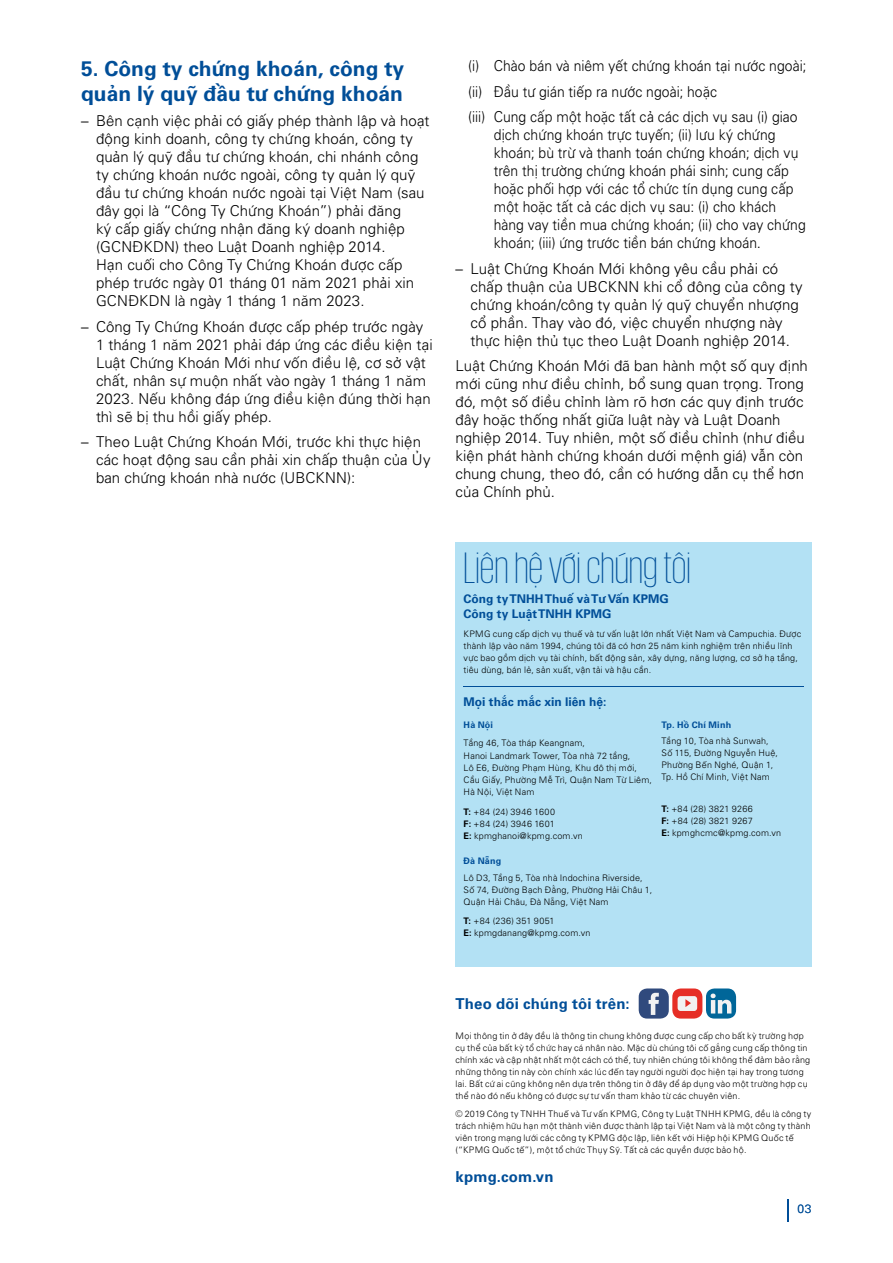
<style>
.page{position:relative;width:893px;height:1263px;background:#fff}
.page>*{position:absolute;margin:0;border:0;box-sizing:border-box;transform-origin:0 0}
.t1{font:200 45px "VNIKPMG";color:#004e98}
.t2{font:700 21px/25.2px "VNI Univers 65";color:#004e98}
.t3{font:300 15px/18px "VNI Univers 45";letter-spacing:.005em;color:#000}
.t4{font:300 15px/18px "VNI Univers 45";letter-spacing:.005em;color:#000;scale:.93 1}
.t5{font:700 15px "VNI Univers 65";letter-spacing:.01em;color:#004e98}
.t6{font:700 12px/14.4px "VNI Univers 65";color:#004e98}
.t7{font:300 12px "VNI Univers 45";color:#004e98}
.t8{font:300 9px/12px "VNI Univers 45";letter-spacing:.02em;color:#000}
.t9{font:700 9px "VNI Univers 65";letter-spacing:.02em;color:#004e98}
.s1{font-family:"Univers 45"}
.s2{font-family:"VNI Univers 65";font-weight:700}
</style>
<div class="page">
<svg style="left:787px;top:1199px;width:1px;height:22px"></svg>
<div style="left:639px;top:988px;width:30px;height:30px;background:#304a7d;border-radius:9px"></div>
<svg style="left:649px;top:993px;width:10px;height:22px"></svg>
<div style="left:706px;top:988px;width:30px;height:30px;background:#069;border-radius:9px"></div>
<svg style="left:711px;top:993px;width:20px;height:20px"></svg>
<div style="left:672px;top:988px;width:30px;height:30px;background:#e62e26;border-radius:9px"></div>
<svg style="left:678px;top:996px;width:19px;height:15px"></svg>
<div style="left:455px;top:542px;width:357px;height:424px;background:#b3e1f4"></div>
<hr style="left:464px;top:686px;width:340px;height:1px;background:#004e98">
<h2 class="t2" style="left:81px;top:54px;width:325px">5. Công ty chứng khoán, công ty quản lý quỹ đầu tư chứng khoán</h2>
<p class="t3" style="left:96px;top:111px;width:335px;text-indent:-15px"><span class="s1">–</span> Bên cạnh việc phải có giấy phép thành lập và hoạt động kinh doanh, công ty chứng khoán, công ty quản lý quỹ đầu tư chứng khoán, chi nhánh công ty chứng khoán nước ngoài, công ty quản lý quỹ đầu tư chứng khoán nước ngoài tại Việt Nam (sau đây gọi là “Công Ty Chứng Khoán”) phải đăng<br>ký cấp giấy chứng nhận đăng ký doanh nghiệp (GCNĐKDN) theo Luật Doanh nghiệp 2014.<br>Hạn cuối cho Công Ty Chứng Khoán được cấp phép trước ngày 01 tháng 01 năm 2021 phải xin GCNĐKDN là ngày 1 tháng 1 năm 2023.</p>
<p class="t3" style="left:96px;top:317px;width:338px;text-indent:-15px"><span class="s1">–</span> Công Ty Chứng Khoán được cấp phép trước ngày 1 tháng 1 năm 2021 phải đáp ứng các điều kiện tại Luật Chứng Khoán Mới như vốn điều lệ, cơ sở vật chất, nhân sự muộn nhất vào ngày 1 tháng 1 năm 2023. Nếu không đáp ứng điều kiện đúng thời hạn thì sẽ bị thu hồi giấy phép.</p>
<h3 class="t3" style="left:96px;top:432px;width:336px;text-indent:-15px"><span class="s1">–</span> Theo Luật Chứng Khoán Mới, trước khi thực hiện các hoạt động sau cần phải xin chấp thuận của Ủy ban chứng khoán nhà nước (UBCKNN):</h3>
<h3 class="t4" style="left:468px;top:52px;width:365px;line-height:25.5px">(i) Chào bán và niêm yết chứng khoán tại nước ngoài; (ii) Đầu tư gián tiếp ra nước ngoài; hoặc<br>(iii) Cung cấp một hoặc tất cả các dịch vụ sau (i) giao</h3>
<p class="t4" style="left:494px;top:125px;width:337px">dịch chứng khoán trực tuyến; (ii) lưu ký chứng khoán; bù trừ và thanh toán chứng khoán; dịch vụ trên thị trường chứng khoán phái sinh; cung cấp hoặc phối hợp với các tổ chức tín dụng cung cấp một hoặc tất cả các dịch vụ sau: (i) cho khách hàng vay tiền mua chứng khoán; (ii) cho vay chứng khoán; (iii) ứng trước tiền bán chứng khoán.</p>
<h3 class="t3" style="left:470px;top:259px;width:334px;text-indent:-15px"><span class="s1">–</span> Luật Chứng Khoán Mới không yêu cầu phải có chấp thuận của UBCKNN khi cổ đông của công ty chứng khoán/công ty quản lý quỹ chuyển nhượng cổ phần. Thay vào đó, việc chuyển nhượng này thực hiện thủ tục theo Luật Doanh nghiệp 2014.</h3>
<p class="t3" style="left:455px;top:356px;width:354px">Luật Chứng Khoán Mới đã ban hành một số quy định mới cũng như điều chỉnh, bổ sung quan trọng. Trong đó, một số điều chỉnh làm rõ hơn các quy định trước đây hoặc thống nhất giữa luật này và Luật Doanh nghiệp 2014. Tuy nhiên, một số điều chỉnh (như điều kiện phát hành chứng khoán dưới mệnh giá) vẫn còn chung chung, theo đó, cần có hướng dẫn cụ thể hơn của Chính phủ.</p>
<h1 class="t1" style="left:464px;top:543px;width:228px">Liên hệ với chúng tôi</h1>
<h3 class="t6" style="left:464px;top:591px;width:207px">Công ty TNHH Thuế và Tư Vấn KPMG<br>Công ty Luật TNHH KPMG</h3>
<p class="t8" style="left:464px;top:628px;width:339px">KPMG cung cấp dịch vụ thuế và tư vấn luật lớn nhất Việt Nam và Campuchia. Được thành lập vào năm 1994, chúng tôi đã có hơn 25 năm kinh nghiệm trên nhiều lĩnh vực bao gồm dịch vụ tài chính, bất động sản, xây dựng, năng lượng, cơ sở hạ tầng, tiêu dùng, bán lẻ, sản xuất, vận tải và hậu cần.</p>
<h3 class="t6" style="left:464px;top:694px;width:144px">Mọi thắc mắc xin liên hệ:</h3>
<p class="t9" style="left:464px;top:718px;width:31px">Hà Nội</p>
<p class="t8" style="left:464px;top:735px;width:168px;line-height:13.5px">Tầng 46, Tòa tháp Keangnam,<br>Hanoi Landmark Tower, Tòa nhà 72 tầng,</p>
<p class="t8" style="left:464px;top:761px;width:190px">Lô E6, Đường Phạm Hùng, Khu đô thị mới,<br>Cầu Giấy, Phường Mễ Trì, Quận Nam Từ Liêm,<br>Hà Nội, Việt Nam</p>
<p class="t8" style="left:464px;top:805px;width:121px"><span class="s2">T:</span> +84 (24) 3946 1600<br><span class="s2">F:</span> +84 (24) 3946 1601<br><span class="s2">E:</span> kpmghanoi@kpmg.com.vn</p>
<p class="t9" style="left:464px;top:854px;width:39px">Đà Nẵng</p>
<p class="t8" style="left:464px;top:871px;width:190px">Lô D3, Tầng 5, Tòa nhà Indochina Riverside,<br>Số 74, Đường Bạch Đằng, Phường Hải Châu 1,<br>Quận Hải Châu, Đà Nẵng, Việt Nam</p>
<p class="t8" style="left:464px;top:914px;width:128px"><span class="s2">T:</span> +84 (236) 351 9051<br><span class="s2">E:</span> kpmgdanang@kpmg.com.vn</p>
<p class="t9" style="left:661px;top:718px;width:71px">Tp. Hồ Chí Minh</p>
<p class="t8" style="left:661px;top:734px;width:118px">Tầng 10, Tòa nhà Sunwah,<br>Số 115, Đường Nguyễn Huệ,<br>Phường Bến Nghé, Quận 1,<br>Tp. Hồ Chí Minh, Việt Nam</p>
<p class="t8" style="left:661px;top:802px;width:121px"><span class="s2">T:</span> +84 (28) 3821 9266<br><span class="s2">F:</span> +84 (28) 3821 9267<br><span class="s2">E:</span> kpmghcmc@kpmg.com.vn</p>
<h3 class="t5" style="left:455px;top:993px;width:176px">Theo dõi chúng tôi trên:</h3>
<p class="t8" style="left:455px;top:1029px;width:356px">Mọi thông tin ở đây đều là thông tin chung không được cung cấp cho bất kỳ trường hợp cụ thể của bất kỳ tổ chức hay cá nhân nào. Mặc dù chúng tôi cố gắng cung cấp thông tin chính xác và cập nhật nhất một cách có thể, tuy nhiên chúng tôi không thể đảm bảo rằng những thông tin này còn chính xác lúc đến tay người người đọc hiện tại hay trong tương lai. Bất cứ ai cũng không nên dựa trên thông tin ở đây để áp dụng vào một trường hợp cụ thể nào đó nếu không có được sự tư vấn tham khảo từ các chuyên viên.</p>
<p class="t8" style="left:455px;top:1107px;width:357px">© 2019 Công ty TNHH Thuế và Tư vấn KPMG, Công ty Luật TNHH KPMG, đều là công ty trách nhiệm hữu hạn một thành viên được thành lập tại Việt Nam và là một công ty thành viên trong mạng lưới các công ty KPMG độc lập, liên kết với Hiệp hội KPMG Quốc tế (“KPMG Quốc tế”), một tổ chức Thụy Sỹ. Tất cả các quyền được bảo hộ.</p>
<h3 class="t5" style="left:455px;top:1166px;width:100px">kpmg.com.vn</h3>
<h3 class="t7" style="left:797px;top:1200px;width:15px">03</h3>
</div>
